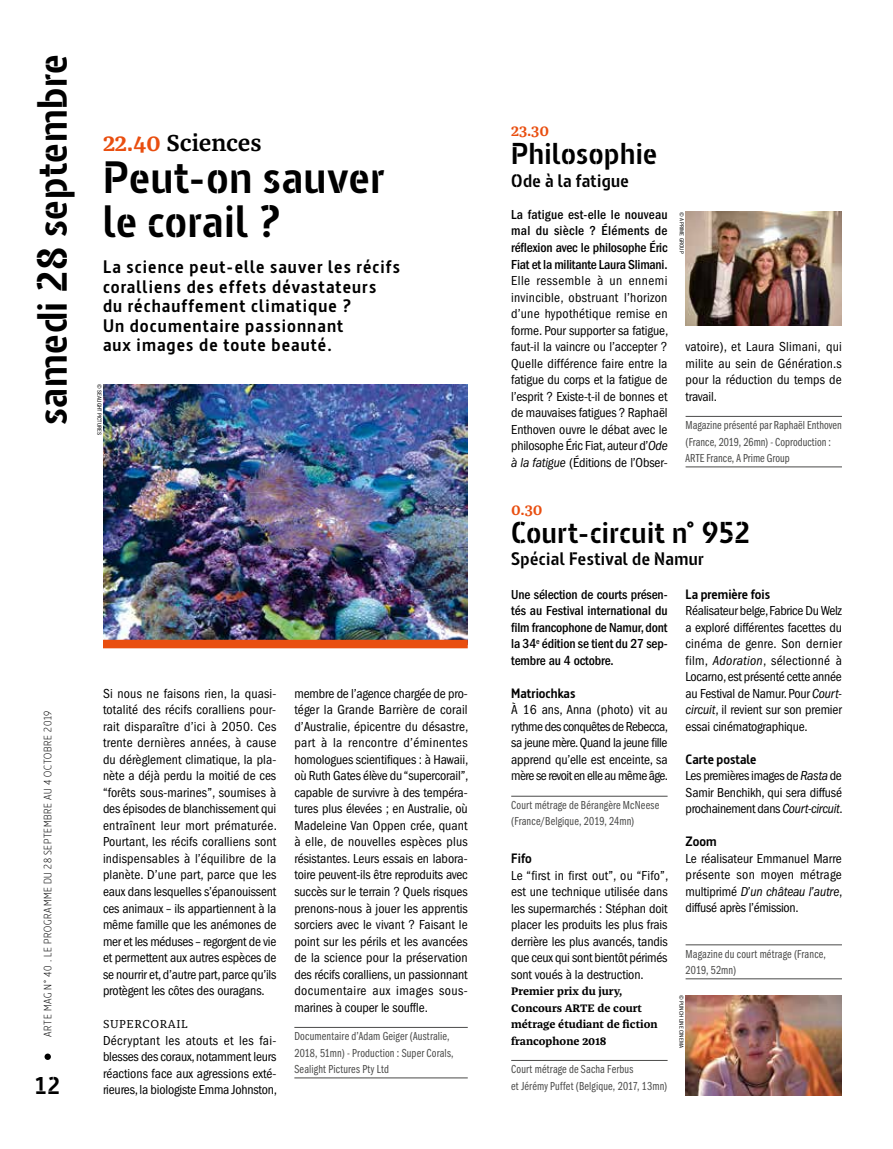
<style>
.page{position:relative;width:893px;height:1149px;background:#fff}
.page>*{position:absolute;margin:0;border:0;box-sizing:border-box;transform-origin:0 0}
.t1{font:700 45px/43.5px "Barna Stencil";letter-spacing:.015em;color:#000}
.t2{font:700 42px "Barna Stencil";letter-spacing:.015em;color:#000}
.t3{font:700 30px "Barna Stencil";letter-spacing:.015em;color:#000}
.t4{font:700 24.15px "Barna Stencil";color:#000}
.t5{font:600 24px "Franziska OT";letter-spacing:-.01em;color:#000}
.t6{font:700 18px/19.5px "Barna";letter-spacing:.06em;color:#000}
.t7{font:700 18px "Barna Stencil";letter-spacing:.02em;color:#000}
.t8{font:600 15.75px "Franziska OT";color:#e94e0f}
.t9{font:condensed 13.5px/16.5px "ITC Franklin Gothic Std";letter-spacing:-.01em;color:#000;text-align:justify}
.t10{font:500 condensed 13.5px/16.5px "ITC Franklin Gothic Std";letter-spacing:-.01em;color:#000;text-align:justify}
.t11{font:700 13.5px "Barna";color:#000}
.t12{font:12px/16.5px "ITC Franklin Gothic Std Bk Cp";letter-spacing:.015em;color:#4a4a49}
.t13{font:12px "Franziska OT";letter-spacing:.045em;color:#000}
.t14{font:700 11.25px/16.5px "Franziska OT";color:#000}
.t15{font:300 10.5px "Barna";letter-spacing:.065em;color:#000}
.t16{font:condensed 6px "ITC Franklin Gothic Std";color:#000}
.s1{color:#e94e0f}
.s2{font-style:italic}
</style>
<div class="page">
<svg style="left:45px;top:1053px;width:6px;height:6px"></svg>
<hr style="left:294px;top:1026px;width:174px;height:1px;background:#4a4a49">
<hr style="left:294px;top:1077px;width:174px;height:1px;background:#4a4a49">
<hr style="left:686px;top:416px;width:156px;height:1px;background:#4a4a49">
<hr style="left:686px;top:466px;width:156px;height:1px;background:#4a4a49">
<hr style="left:511px;top:795px;width:157px;height:1px;background:#4a4a49">
<hr style="left:511px;top:1059px;width:157px;height:1px;background:#4a4a49">
<hr style="left:686px;top:944px;width:156px;height:1px;background:#4a4a49">
<hr style="left:686px;top:978px;width:156px;height:1px;background:#4a4a49">
<img style="left:103px;top:384px;width:365px;height:255px">
<div style="left:103px;top:639px;width:365px;height:9px;background:#e94e0f"></div>
<img style="left:685px;top:995px;width:157px;height:99px">
<img style="left:686px;top:211px;width:156px;height:114px">
<h2 class="t2" style="left:27px;top:425px;width:373px;rotate:-90deg">samedi 28 septembre</h2>
<h3 class="t5" style="left:103px;top:129px;width:160px"><span class="s1">22.40</span> Sciences</h3>
<h1 class="t1" style="left:103px;top:156px;width:283px">Peut-on sauver le corail ?</h1>
<h3 class="t6" style="left:103px;top:257px;width:299px">La science peut-elle sauver les récifs coralliens des effets dévastateurs<br>du réchauffement climatique ?<br>Un documentaire passionnant<br>aux images de toute beauté.</h3>
<p class="t16" style="left:103px;top:384px;width:52px;rotate:90deg">© SEALIGHT PICTURES</p>
<p class="t15" style="left:42px;top:1036px;width:328px;rotate:-90deg">ARTE MAG N° 40 . LE PROGRAMME DU 28 SEPTEMBRE AU 4 OCTOBRE 2019</p>
<h3 class="t4" style="left:35px;top:1070px;width:26px">12</h3>
<p class="t9" style="left:103px;top:685px;width:175px">Si nous ne faisons rien, la quasi&shy;totalité des récifs coralliens pour&shy;rait disparaître d’ici à 2050. Ces trente dernières années, à cause du dérèglement climatique, la pla&shy;nète a déjà perdu la moitié de ces “forêts sous-marines”, soumises à des épisodes de blanchissement qui entraînent leur mort prématurée.<br>Pourtant, les récifs coralliens sont indispensables à l’équilibre de la planète. D’une part, parce que les eaux dans lesquelles s’épanouissent ces animaux – ils appartiennent à la même famille que les anémones de mer et les méduses – regorgent de vie et permettent aux autres espèces de se nourrir et, d’autre part, parce qu’ils protègent les côtes des ouragans.</p>
<p class="t13" style="left:103px;top:1016px;width:86px">SUPERCORAIL</p>
<p class="t9" style="left:103px;top:1031px;width:176px">Décryptant les atouts et les fai&shy;blesses des coraux, notamment leurs réactions face aux agressions exté&shy;rieures, la biologiste Emma Johnston,</p>
<p class="t9" style="left:294px;top:685px;width:176px">membre de l’agence chargée de pro&shy;téger la Grande Barrière de corail d’Australie, épicentre du désastre, part à la rencontre d’éminentes homologues scientifiques : à Hawaii, où Ruth Gates élève du “supercorail”, capable de survivre à des tempéra&shy;tures plus élevées ; en Australie, où Madeleine Van Oppen crée, quant à elle, de nouvelles espèces plus résistantes. Leurs essais en labora&shy;toire peuvent-ils être reproduits avec succès sur le terrain ? Quels risques prenons-nous à jouer les apprentis sorciers avec le vivant ? Faisant le point sur les périls et les avancées de la science pour la préservation des récifs coralliens, un passionnant documentaire aux images sous&shy;marines à couper le souffle.</p>
<p class="t12" style="left:294px;top:1027px;width:161px">Documentaire d’Adam Geiger (Australie,<br>2018, 51mn) - Production : Super Corals,<br>Sealight Pictures Pty Ltd</p>
<p class="t8" style="left:511px;top:121px;width:40px">23.30</p>
<h3 class="t3" style="left:511px;top:136px;width:148px">Philosophie</h3>
<h3 class="t7" style="left:511px;top:169px;width:119px">Ode à la fatigue</h3>
<p class="t10" style="left:511px;top:206px;width:158px">La fatigue est-elle le nouveau mal du siècle ? Éléments de réflexion avec le philosophe Éric Fiat et la militante Laura Slimani.</p>
<p class="t9" style="left:511px;top:272px;width:159px">Elle ressemble à un ennemi invincible, obstruant l’horizon d’une hypothétique remise en forme. Pour supporter sa fatigue, faut-il la vaincre ou l’accepter ?<br>Quelle différence faire entre la fatigue du corps et la fatigue de l’esprit ? Existe-t-il de bonnes et de mauvaises fatigues ? Raphaël Enthoven ouvre le débat avec le philosophe Éric Fiat, auteur d’<span class="s2">Ode à la fatigue</span> (Éditions de l’Obser-</p>
<p class="t16" style="left:685px;top:211px;width:43px;rotate:90deg">© A PRIME GROUP</p>
<p class="t9" style="left:686px;top:338px;width:158px">vatoire), et Laura Slimani, qui milite au sein de Génération.s pour la réduction du temps de travail.</p>
<p class="t12" style="left:686px;top:417px;width:158px">Magazine présenté par Raphaël Enthoven (France, 2019, 26mn) - Coproduction :<br>ARTE France, A Prime Group</p>
<p class="t8" style="left:511px;top:500px;width:33px">0.30</p>
<h3 class="t3" style="left:511px;top:514px;width:240px">Court-circuit n° 952</h3>
<h3 class="t7" style="left:511px;top:548px;width:194px">Spécial Festival de Namur</h3>
<p class="t10" style="left:511px;top:586px;width:158px">Une sélection de courts présen&shy;tés au Festival international du film francophone de Namur, dont la 34<sup>e</sup> édition se tient du 27 sep&shy;tembre au 4 octobre.</p>
<p class="t11" style="left:511px;top:684px;width:66px">Matriochkas</p>
<p class="t9" style="left:511px;top:701px;width:158px">À 16 ans, Anna (photo) vit au rythme des conquêtes de Rebecca, sa jeune mère. Quand la jeune fille apprend qu’elle est enceinte, sa mère se revoit en elle au même âge.</p>
<p class="t12" style="left:511px;top:796px;width:149px">Court métrage de Bérangère McNeese (France/Belgique, 2019, 24mn)</p>
<p class="t11" style="left:511px;top:849px;width:22px">Fifo</p>
<p class="t9" style="left:511px;top:866px;width:159px">Le “first in first out”, ou “Fifo”, est une technique utilisée dans les supermarchés : Stéphan doit placer les produits les plus frais derrière les plus avancés, tandis que ceux qui sont bientôt périmés sont voués à la destruction.</p>
<p class="t14" style="left:511px;top:982px;width:148px">Premier prix du jury,<br>Concours ARTE de court métrage étudiant de fiction francophone 2018</p>
<p class="t12" style="left:511px;top:1060px;width:158px">Court métrage de Sacha Ferbus<br>et Jérémy Puffet (Belgique, 2017, 13mn)</p>
<p class="t11" style="left:686px;top:585px;width:86px">La première fois</p>
<p class="t9" style="left:686px;top:602px;width:158px">Réalisateur belge, Fabrice Du Welz a exploré différentes facettes du cinéma de genre. Son dernier film, <span class="s2">Adoration</span>, sélectionné à Locarno, est présenté cette année au Festival de Namur. Pour <span class="s2">Court&shy;circuit</span>, il revient sur son premier essai cinématographique.</p>
<p class="t11" style="left:686px;top:750px;width:72px">Carte postale</p>
<p class="t9" style="left:686px;top:767px;width:159px">Les premières images de <span class="s2">Rasta</span> de Samir Benchikh, qui sera diffusé prochainement dans <span class="s2">Court-circuit</span>.</p>
<p class="t11" style="left:686px;top:833px;width:33px">Zoom</p>
<p class="t9" style="left:686px;top:850px;width:158px">Le réalisateur Emmanuel Marre présente son moyen métrage multiprimé <span class="s2">D’un château l’autre</span>, diffusé après l’émission.</p>
<p class="t12" style="left:686px;top:945px;width:142px">Magazine du court métrage (France,<br>2019, 52mn)</p>
<p class="t16" style="left:685px;top:994px;width:54px;rotate:90deg">© PUNCH LINE CINEMA</p>
</div>
